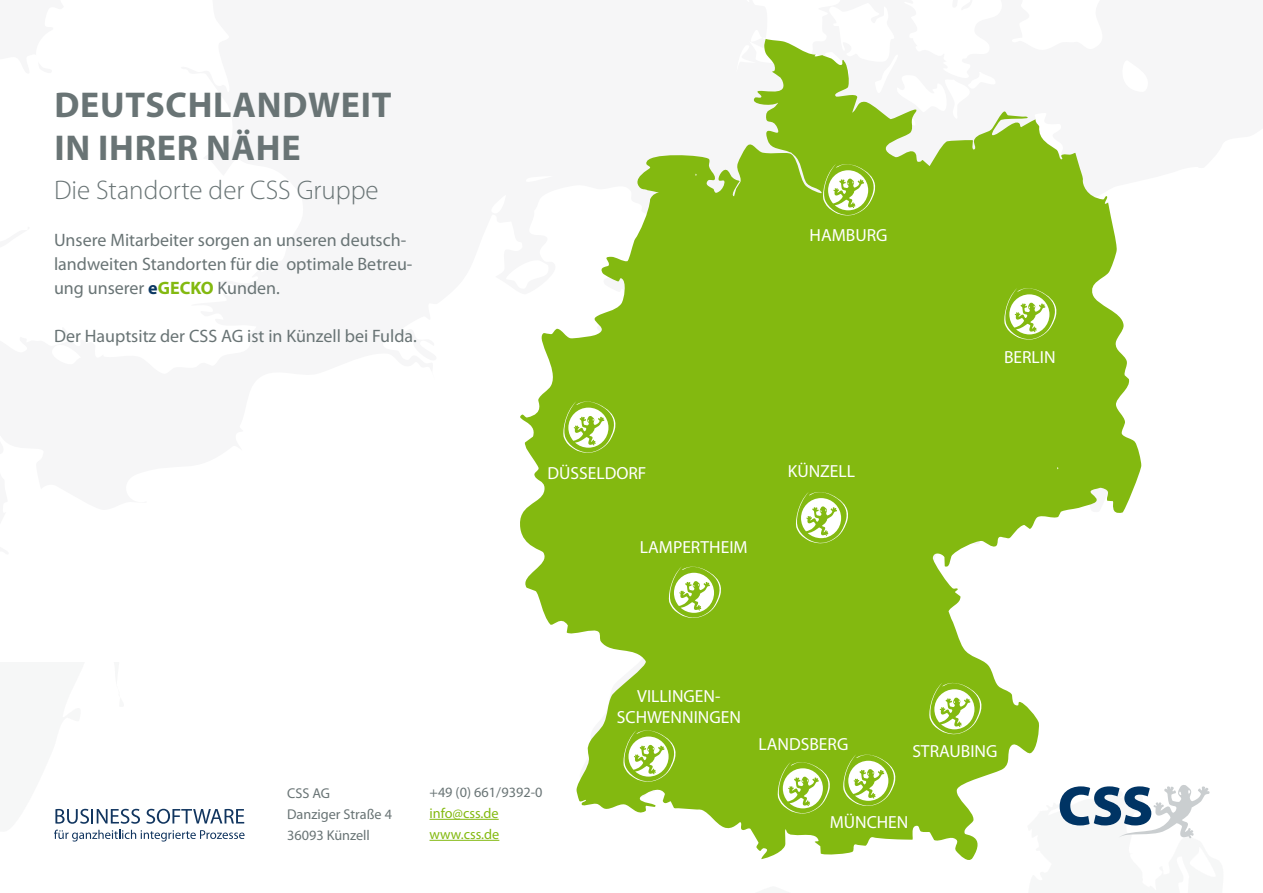
<style>
.page{position:relative;width:1263px;height:893px;background:#fff}
.page>*{position:absolute;margin:0;border:0;box-sizing:border-box;transform-origin:0 0}
.t1{font:700 36px/43.2px "Myriad Pro";letter-spacing:.02em;color:#697475}
.t2{font:300 27px "Myriad Pro";color:#697475}
.t3{font:18px/24px "Myriad Pro";color:#697475}
.t4{font:17.55px/21px "Myriad Pro";color:#fff;text-align:center}
.t5{font:14.25px/21px "Myriad Pro";color:#697475}
.t6{font:14.25px/21px "Myriad Pro";color:#83b910}
.s1{font-weight:700;color:#0b3762}
.s2{font-weight:700;color:#83b910}
</style>
<div class="page">
<svg style="left:520px;top:39px;width:621px;height:821px;fill:#83b910"></svg>
<svg style="left:562px;top:401px;width:54px;height:52px"></svg>
<svg style="left:668px;top:566px;width:53px;height:52px"></svg>
<svg style="left:622px;top:730px;width:54px;height:52px"></svg>
<svg style="left:1003px;top:287px;width:53px;height:53px"></svg>
<svg style="left:842px;top:754px;width:53px;height:52px"></svg>
<svg style="left:822px;top:163px;width:53px;height:53px"></svg>
<svg style="left:795px;top:491px;width:53px;height:53px"></svg>
<svg style="left:776px;top:761px;width:54px;height:53px"></svg>
<svg style="left:928px;top:682px;width:53px;height:53px"></svg>
<hr style="left:429px;top:819px;width:70px;height:1px;background:#83b910">
<hr style="left:429px;top:840px;width:70px;height:1px;background:#83b910">
<svg style="left:1060px;top:785px;width:149px;height:53px"></svg>
<svg style="left:55px;top:809px;width:85px;height:15px"></svg>
<svg style="left:146px;top:809px;width:98px;height:15px"></svg>
<svg style="left:54px;top:830px;width:191px;height:11px"></svg>
<h1 class="t1" style="left:54px;top:82px;width:339px">DEUTSCHLANDWEIT<br>IN IHRER NÄHE</h1>
<h2 class="t2" style="left:54px;top:174px;width:326px">Die Standorte der CSS Gruppe</h2>
<p class="t3" style="left:54px;top:228px;width:360px">Unsere Mitarbeiter sorgen an unseren deutsch&shy;landweiten Standorten für die optimale Betreu&shy;ung unserer <span class="s1">e</span><span class="s2">GECKO</span> Kunden.</p>
<p class="t3" style="left:54px;top:324px;width:364px">Der Hauptsitz der CSS AG ist in Künzell bei Fulda.</p>
<p class="t4" style="left:810px;top:224px;width:79px">HAMBURG</p>
<p class="t4" style="left:547px;top:463px;width:101px">DÜSSELDORF</p>
<p class="t4" style="left:640px;top:536px;width:109px">LAMPERTHEIM</p>
<p class="t4" style="left:788px;top:461px;width:69px">KÜNZELL</p>
<p class="t4" style="left:1004px;top:347px;width:53px">BERLIN</p>
<p class="t5" style="left:287px;top:782px;width:106px">CSS AG<br>Danziger Straße 4<br>36093 Künzell</p>
<p class="t5" style="left:429px;top:781px;width:114px">+49 (0) 661/9392-0</p>
<p class="t6" style="left:429px;top:802px;width:71px">info@css.de www.css.de</p>
<p class="t4" style="left:617px;top:685px;width:126px">VILLINGEN-<br>SCHWENNINGEN</p>
<p class="t4" style="left:758px;top:734px;width:91px">LANDSBERG</p>
<p class="t4" style="left:912px;top:740px;width:87px">STRAUBING</p>
<p class="t4" style="left:830px;top:812px;width:80px">MÜNCHEN</p>
</div>
